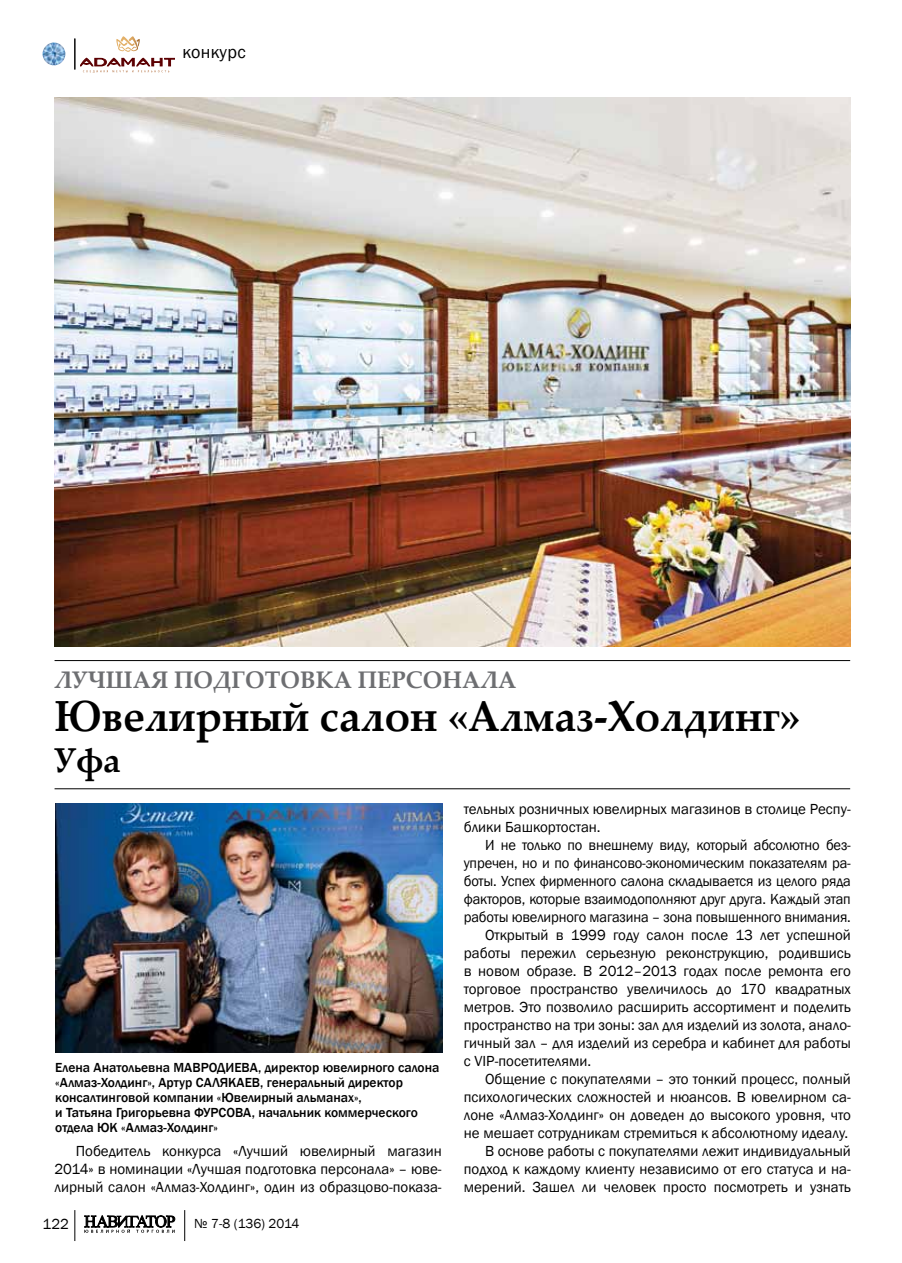
<style>
.page{position:relative;width:902px;height:1263px;background:#fff}
.page>*{position:absolute;margin:0;border:0;box-sizing:border-box;transform-origin:0 0}
.t1{font:700 43.5px "Palatino Linotype";color:#000;scale:.94 1}
.t2{font:700 34.5px "Palatino Linotype";color:#000;scale:.95 1}
.t3{font:700 24px "Palatino Linotype";color:#6d6e71}
.t4{font:18px "Franklin Gothic";letter-spacing:.02em;color:#000}
.t5{font:15px/18px "Franklin Gothic";color:#000;text-align:justify}
.t6{font:500 13.5px/15px "Franklin Gothic";color:#000}
.t7{font:13.5px "Franklin Gothic";letter-spacing:-.005em;color:#000}
</style>
<div class="page">
<img style="left:43px;top:43px;width:22px;height:22px;border-radius:11px">
<svg style="left:84px;top:1215px;width:91px;height:18px"></svg>
<hr style="left:184px;top:1210px;width:1px;height:31px;background:#000">
<hr style="left:74px;top:1210px;width:1px;height:31px;background:#000">
<hr style="left:74px;top:39px;width:1px;height:30px;background:#000">
<svg style="left:80px;top:58px;width:95px;height:15px"></svg>
<svg style="left:116px;top:36px;width:24px;height:15px"></svg>
<hr style="left:55px;top:788px;width:795px;height:1px;background:#000">
<hr style="left:55px;top:660px;width:795px;height:1px;background:#000">
<img style="left:55px;top:804px;width:387px;height:248px">
<img style="left:54px;top:98px;width:796px;height:549px">
<p class="t4" style="left:182px;top:41px;width:65px">конкурс</p>
<h3 class="t3" style="left:55px;top:663px;width:463px">Лучшая подготовка персонала</h3>
<h1 class="t1" style="left:55px;top:685px;width:795px">Ювелирный салон «Алмаз-Холдинг»</h1>
<h2 class="t2" style="left:55px;top:735px;width:71px">Уфа</h2>
<p class="t6" style="left:55px;top:1060px;width:385px">Елена Анатольевна МАВРОДИЕВА, директор ювелирного салона «Алмаз-Холдинг», Артур САЛЯКАЕВ, генеральный директор консалтинговой компании «Ювелирный альманах»,<br>и Татьяна Григорьевна ФУРСОВА, начальник коммерческого отдела ЮК «Алмаз-Холдинг»</p>
<p class="t5" style="left:54px;top:1142px;width:388px;text-indent:21px">Победитель конкурса «Лучший ювелирный магазин 2014» в номинации «Лучшая подготовка персонала» – юве&shy;лирный салон «Алмаз-Холдинг», один из образцово-показа-</p>
<p class="t5" style="left:43px;top:1215px;width:28px">122</p>
<p class="t7" style="left:194px;top:1215px;width:107px">№ 7-8 (136) 2014</p>
<p class="t5" style="left:463px;top:800px;width:388px">тельных розничных ювелирных магазинов в столице Респу&shy;блики Башкортостан.</p>
<p class="t5" style="left:485px;top:836px;width:367px">И не только по внешнему виду, который абсолютно без-</p>
<p class="t5" style="left:463px;top:854px;width:388px">упречен, но и по финансово-экономическим показателям ра-</p>
<p class="t5" style="left:463px;top:872px;width:388px">боты. Успех фирменного салона складывается из целого ряда</p>
<p class="t5" style="left:463px;top:890px;width:388px">факторов, которые взаимодополняют друг друга. Каждый этап</p>
<p class="t5" style="left:463px;top:908px;width:388px">работы ювелирного магазина – зона повышенного внимания.</p>
<p class="t5" style="left:485px;top:926px;width:367px">Открытый в 1999 году салон после 13 лет успешной</p>
<p class="t5" style="left:463px;top:944px;width:388px">работы пережил серьезную реконструкцию, родившись</p>
<p class="t5" style="left:463px;top:962px;width:388px">в новом образе. В 2012–2013 годах после ремонта его</p>
<p class="t5" style="left:463px;top:980px;width:388px">торговое пространство увеличилось до 170 квадратных</p>
<p class="t5" style="left:463px;top:998px;width:388px">метров. Это позволило расширить ассортимент и поделить</p>
<p class="t5" style="left:463px;top:1016px;width:388px">пространство на три зоны: зал для изделий из золота, анало-</p>
<p class="t5" style="left:463px;top:1034px;width:388px">гичный зал – для изделий из серебра и кабинет для работы</p>
<p class="t5" style="left:463px;top:1052px;width:129px">с VIP-посетителями.</p>
<p class="t5" style="left:485px;top:1070px;width:367px">Общение с покупателями – это тонкий процесс, полный</p>
<p class="t5" style="left:463px;top:1088px;width:388px">психологических сложностей и нюансов. В ювелирном са-</p>
<p class="t5" style="left:463px;top:1106px;width:388px">лоне «Алмаз-Холдинг» он доведен до высокого уровня, что</p>
<p class="t5" style="left:463px;top:1124px;width:386px">не мешает сотрудникам стремиться к абсолютному идеалу.</p>
<p class="t5" style="left:485px;top:1142px;width:367px">В основе работы с покупателями лежит индивидуальный</p>
<p class="t5" style="left:463px;top:1160px;width:388px">подход к каждому клиенту независимо от его статуса и на-</p>
<p class="t5" style="left:463px;top:1178px;width:388px">мерений. Зашел ли человек просто посмотреть и узнать</p>
</div>
